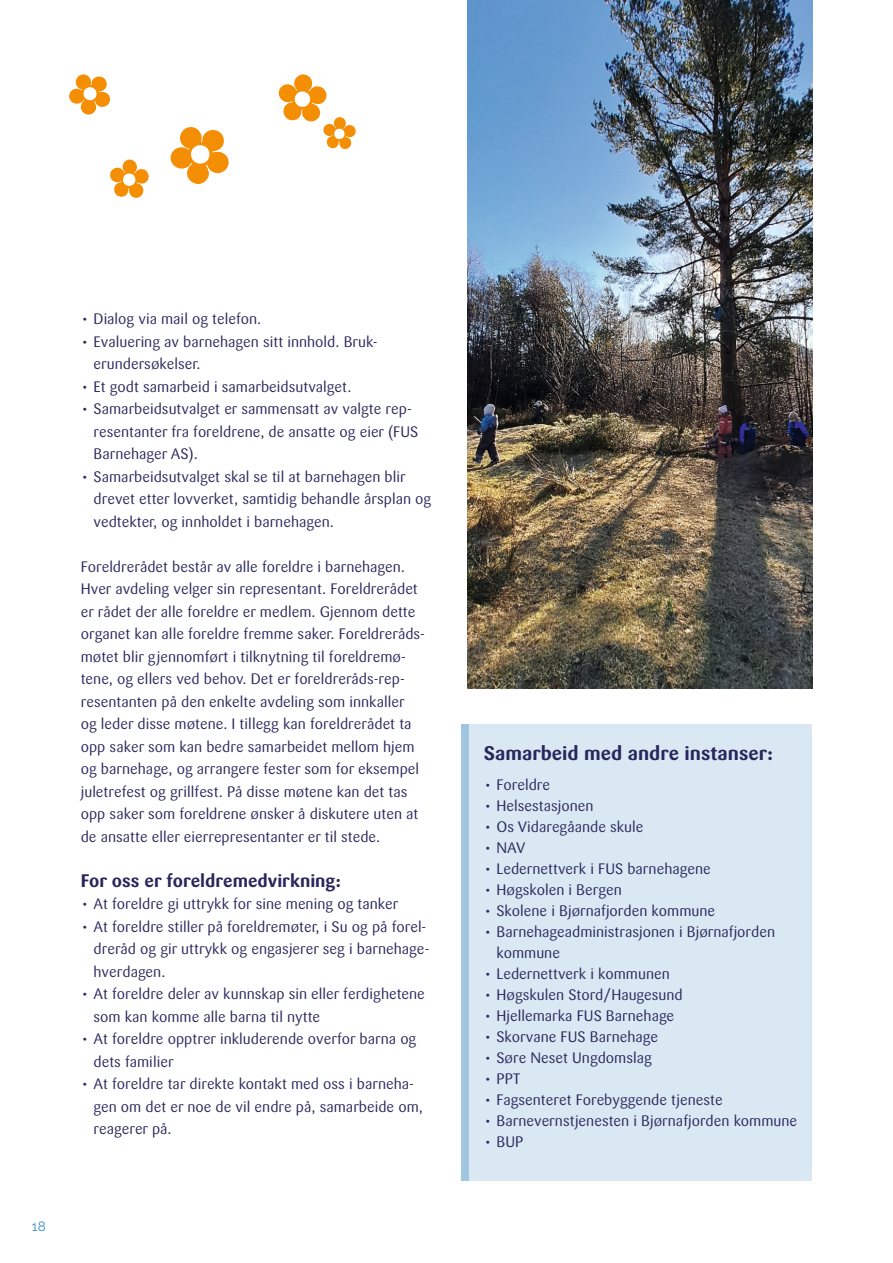
<style>
.page{position:relative;width:893px;height:1263px;background:#fff}
.page>*{position:absolute;margin:0;border:0;box-sizing:border-box;transform-origin:0 0}
.t1{font:700 19.5px "Sari OT";color:#28265b}
.t2{font:700 18px "Sari OT";color:#28265b}
.t3{font:15px/22.5px "Sari OT";color:#28265b}
.t4{font:13.5px "Raleway";color:#388bc6}
</style>
<div class="page">
<div style="left:462px;top:724px;width:350px;height:456px;background:#d9e8f3"></div>
<div style="left:461px;top:724px;width:7px;height:456px;background:#a0c6e1"></div>
<img style="left:468px;top:0;width:344px;height:689px">
<svg style="left:69px;top:74px;width:41px;height:41px"></svg>
<svg style="left:278px;top:74px;width:78px;height:75px"></svg>
<svg style="left:110px;top:159px;width:39px;height:39px"></svg>
<svg style="left:170px;top:127px;width:59px;height:57px"></svg>
<p class="t4" style="left:32px;top:1218px;width:15px">18</p>
<p class="t3" style="left:81px;top:307px;width:182px">• Dialog via mail og telefon.</p>
<p class="t3" style="left:94px;top:330px;width:286px;text-indent:-13px">• Evaluering av barnehagen sitt innhold. Bruk&shy;erundersøkelser.</p>
<p class="t3" style="left:81px;top:375px;width:272px">• Et godt samarbeid i samarbeidsutvalget.</p>
<p class="t3" style="left:94px;top:397px;width:326px;text-indent:-13px">• Samarbeidsutvalget er sammensatt av valgte rep&shy;resentanter fra foreldrene, de ansatte og eier (FUS<br>Barnehager AS).</p>
<p class="t3" style="left:94px;top:465px;width:339px;text-indent:-13px">• Samarbeidsutvalget skal se til at barnehagen blir drevet etter lovverket, samtidig behandle årsplan og vedtekter, og innholdet i barnehagen.</p>
<p class="t3" style="left:81px;top:555px;width:346px">Foreldrerådet består av alle foreldre i barnehagen.<br>Hver avdeling velger sin representant. Foreldrerådet er rådet der alle foreldre er medlem. Gjennom dette organet kan alle foreldre fremme saker. Foreldreråds&shy;møtet blir gjennomført i tilknytning til foreldremø&shy;tene, og ellers ved behov. Det er foreldreråds-rep&shy;resentanten på den enkelte avdeling som innkaller<br>og leder disse møtene. I tillegg kan foreldrerådet ta opp saker som kan bedre samarbeidet mellom hjem og barnehage, og arrangere fester som for eksempel juletrefest og grillfest. På disse møtene kan det tas opp saker som foreldrene ønsker å diskutere uten at de ansatte eller eierrepresentanter er til stede.</p>
<p class="t2" style="left:81px;top:869px;width:262px">For oss er foreldremedvirkning:</p>
<p class="t3" style="left:81px;top:892px;width:319px">• At foreldre gi uttrykk for sine mening og tanker</p>
<p class="t3" style="left:94px;top:915px;width:337px;text-indent:-13px">• At foreldre stiller på foreldremøter, i Su og på forel&shy;dreråd og gir uttrykk og engasjerer seg i barnehage&shy;hverdagen.</p>
<p class="t3" style="left:94px;top:982px;width:333px;text-indent:-13px">• At foreldre deler av kunnskap sin eller ferdighetene som kan komme alle barna til nytte</p>
<p class="t3" style="left:94px;top:1027px;width:324px;text-indent:-13px">• At foreldre opptrer inkluderende overfor barna og dets familier</p>
<p class="t3" style="left:94px;top:1072px;width:331px;text-indent:-13px">• At foreldre tar direkte kontakt med oss i barneha&shy;gen om det er noe de vil endre på, samarbeide om, reagerer på.</p>
<h1 class="t1" style="left:484px;top:741px;width:291px">Samarbeid med andre instanser:</h1>
<p class="t3" style="left:484px;top:773px;width:68px">• Foreldre</p>
<p class="t3" style="left:484px;top:794px;width:111px">• Helsestasjonen</p>
<p class="t3" style="left:484px;top:815px;width:161px">• Os Vidaregåande skule</p>
<p class="t3" style="left:484px;top:836px;width:43px">• NAV</p>
<p class="t3" style="left:484px;top:857px;width:229px">• Ledernettverk i FUS barnehagene</p>
<p class="t3" style="left:484px;top:878px;width:140px">• Høgskolen i Bergen</p>
<p class="t3" style="left:484px;top:899px;width:233px">• Skolene i Bjørnafjorden kommune</p>
<p class="t3" style="left:496px;top:921px;width:280px;line-height:21px;text-indent:-13px">• Barnehageadministrasjonen i Bjørnafjorden kommune</p>
<p class="t3" style="left:484px;top:962px;width:188px">• Ledernettverk i kommunen</p>
<p class="t3" style="left:484px;top:983px;width:201px">• Høgskulen Stord/Haugesund</p>
<p class="t3" style="left:484px;top:1004px;width:192px">• Hjellemarka FUS Barnehage</p>
<p class="t3" style="left:484px;top:1025px;width:176px">• Skorvane FUS Barnehage</p>
<p class="t3" style="left:484px;top:1046px;width:170px">• Søre Neset Ungdomslag</p>
<p class="t3" style="left:484px;top:1067px;width:38px">• PPT</p>
<p class="t3" style="left:484px;top:1088px;width:241px">• Fagsenteret Forebyggende tjeneste</p>
<p class="t3" style="left:484px;top:1109px;width:315px">• Barnevernstjenesten i Bjørnafjorden kommune</p>
<p class="t3" style="left:484px;top:1130px;width:41px">• BUP</p>
</div>
